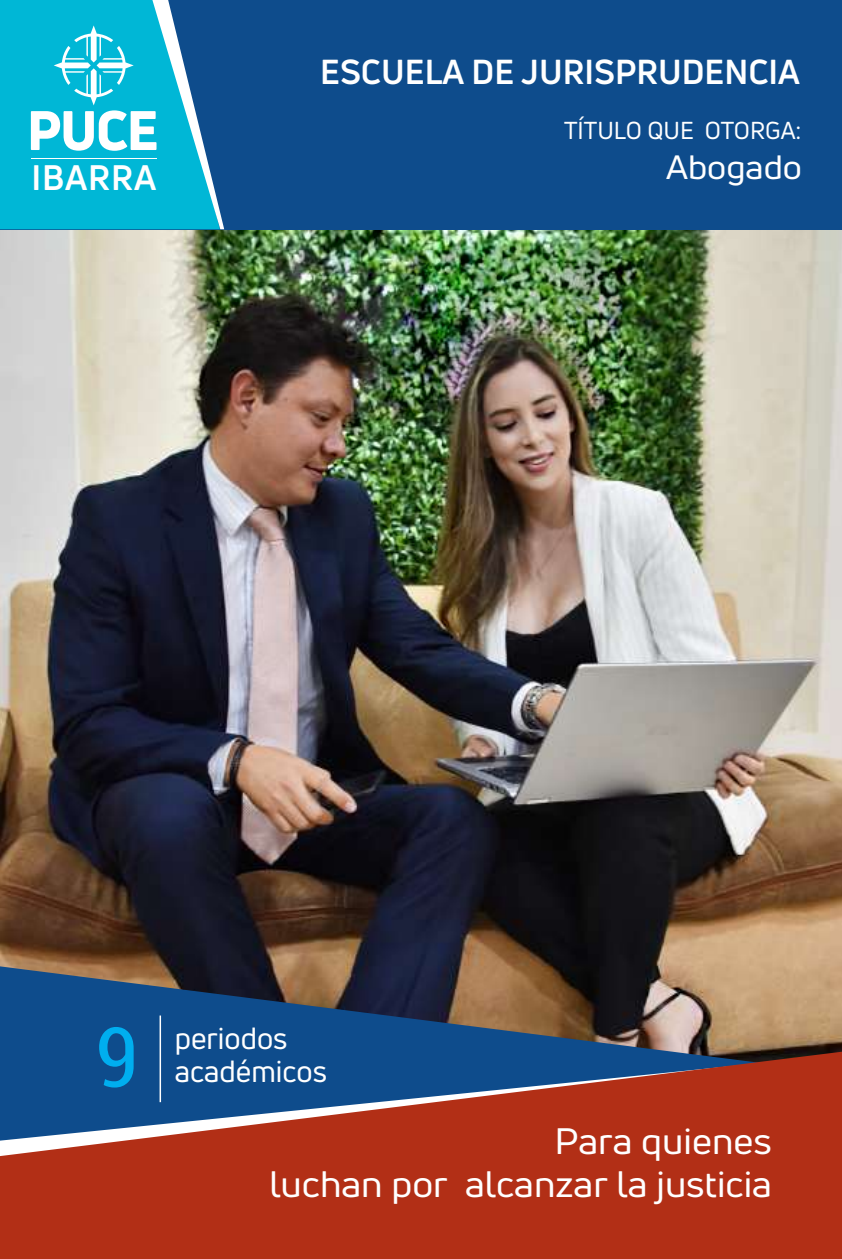
<style>
.page{position:relative;width:842px;height:1259px;background:#fff}
.page>*{position:absolute;margin:0;border:0;box-sizing:border-box;transform-origin:0 0}
.t1{font:condensed 82.8px "Roboto";color:#00aeef}
.t2{font:36px/43.2px "Uni Neue";color:#fff;text-align:right;scale:1.07 1}
.t3{font:700 34.8px "Uni Neue";letter-spacing:.025em;color:#fff}
.t4{font:700 33.9px "Uni Neue";color:#fff}
.t5{font:33px "Uni Neue";color:#fff;scale:1.07 1}
.t6{font:30px/33px "Uni Neue";color:#fff}
.t7{font:24px "Uni Neue";color:#fff}
</style>
<div class="page">
<img style="left:0;top:229px;width:842px;height:737px">
<div style="left:0;top:0;width:842px;height:229px;background:#0e4c8c"></div>
<div style="left:0;top:0;width:31px;height:229px;background:#00b7d6"></div>
<svg style="left:0;top:966px;width:842px;height:85px;background:#505966"></svg>
<svg style="left:0;top:1051px;width:842px;height:208px;background:#8f3b36"></svg>
<hr style="left:160px;top:1015px;width:1px;height:87px;background:#fff">
<svg style="left:31px;top:0;width:193px;height:229px;background:#27b1d1"></svg>
<hr style="left:31px;top:157px;width:126px;height:1px;background:#fff">
<p class="t3" style="left:32px;top:156px;width:126px">IBARRA</p>
<p class="t4" style="left:320px;top:50px;width:481px">ESCUELA DE JURISPRUDENCIA</p>
<p class="t7" style="left:564px;top:116px;width:239px">TÍTULO QUE OTORGA:</p>
<p class="t5" style="left:666px;top:146px;width:128px">Abogado</p>
<h1 class="t1" style="left:96px;top:999px;width:44px">9</h1>
<p class="t6" style="left:175px;top:1021px;width:154px">periodos académicos</p>
<p class="t2" style="left:269px;top:1119px;width:471px">Para quienes<br>luchan por alcanzar la justicia</p>
</div>
